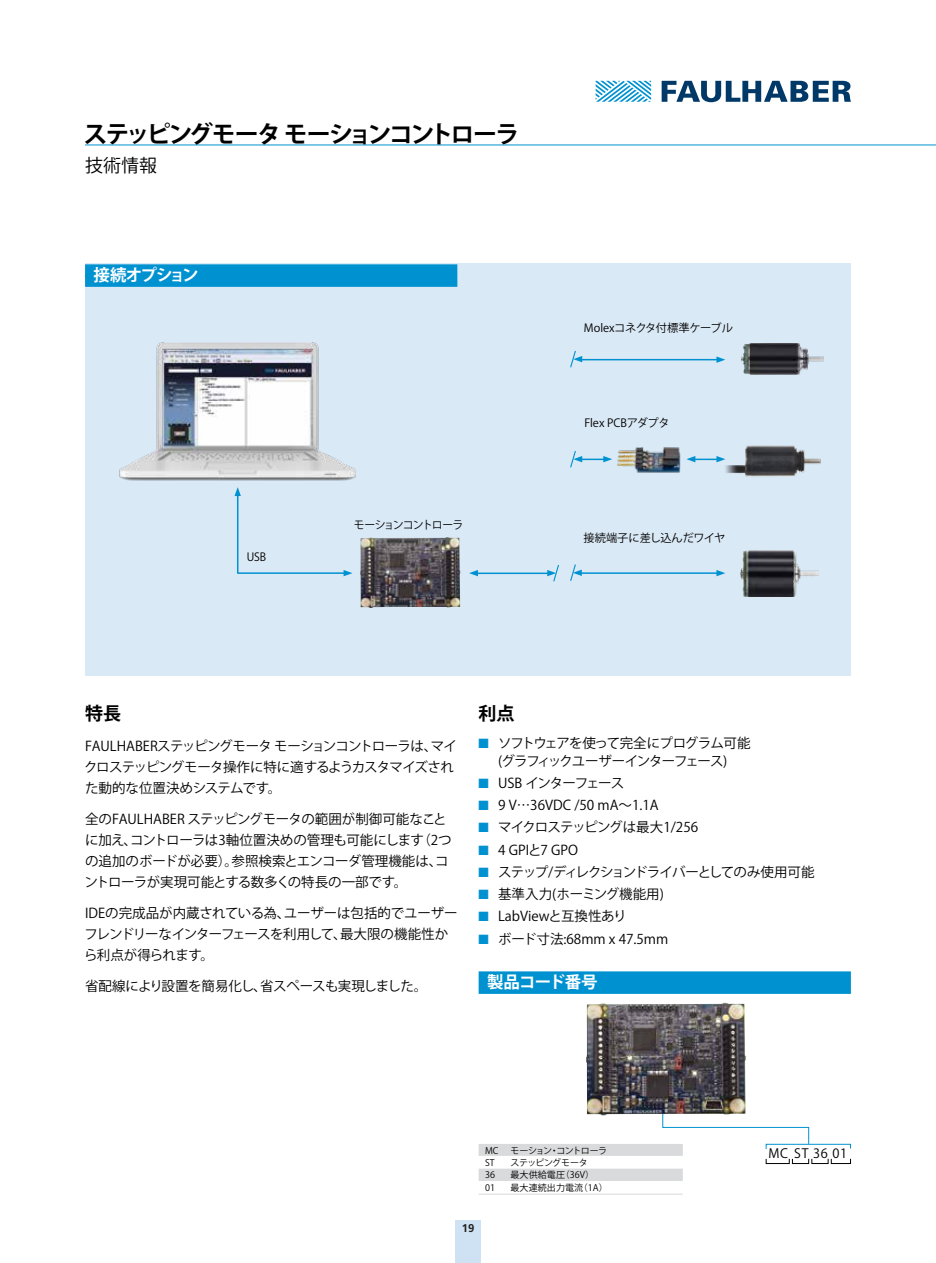
<style>
.page{position:relative;width:936px;height:1263px;background:#fff}
.page>*{position:absolute;margin:0;border:0;box-sizing:border-box;transform-origin:0 0}
.t1{font:700 24px "Koz Go Pro";letter-spacing:-.1em;color:#000}
.t2{font:18px "Koz Go Pro";color:#000}
.t3{font:700 18px "Koz Go Pro";color:#000}
.t4{font:700 16.5px "Koz Go Pro";letter-spacing:-.09em;color:#fff}
.t5{font:700 16.5px "Koz Go Pro";letter-spacing:-.055em;color:#fff}
.t6{font:13.5px/21px "Koz Go Pro";color:#000}
.t7{font:13.5px/21px "Koz Go Pro";letter-spacing:-.05em;color:#000}
.t8{font:13.5px/21px "Koz Go Pro";letter-spacing:-.03em;color:#000}
.t9{font:13.5px/18px "Koz Go Pro";letter-spacing:-.08em;color:#000;text-align:center}
.t10{font:13.5px "Koz Go Pro";letter-spacing:-.07em;color:#000}
.t11{font:12.75px "Koz Go Pro";letter-spacing:.06em;color:#000}
.t12{font:11.25px "Koz Go Pro";letter-spacing:-.035em;color:#000}
.t13{font:11.25px "Koz Go Pro";letter-spacing:-.015em;color:#000}
.t14{font:11.25px "Koz Go Pro";letter-spacing:-.075em;color:#000}
.t15{font:11.25px "Koz Go Pro";color:#000}
.t16{font:700 11.25px "Frutiger LT";color:#000}
.t17{font:700 11.25px "Frutiger LT";color:#231f20}
.t18{font:9px "Koz Go Pro";letter-spacing:.01em;color:#000}
.t19{font:9px "Koz Go Pro";letter-spacing:-.06em;color:#000}
.t20{font:9px "Koz Go Pro";letter-spacing:-.05em;color:#000}
.s1{color:#0092d0}
</style>
<div class="page">
<hr style="left:85px;top:145px;width:850px;height:1px;background:#0092d0">
<svg style="left:595px;top:81px;width:56px;height:21px"></svg>
<svg style="left:661px;top:81px;width:189px;height:21px"></svg>
<div style="left:85px;top:264px;width:765px;height:412px;background:#dae9f6"></div>
<img style="left:360px;top:537px;width:101px;height:71px">
<img style="left:119px;top:342px;width:237px;height:158px">
<hr style="left:477px;top:572px;width:70px;height:2px;background:#0092d0">
<svg style="left:469px;top:570px;width:9px;height:6px"></svg>
<svg style="left:547px;top:564px;width:12px;height:18px"></svg>
<svg style="left:570px;top:564px;width:11px;height:17px"></svg>
<div style="left:85px;top:264px;width:372px;height:23px;background:#0092d0"></div>
<svg style="left:234px;top:487px;width:7px;height:9px"></svg>
<hr style="left:237px;top:572px;width:111px;height:2px;background:#0092d0">
<hr style="left:237px;top:495px;width:1px;height:78px;background:#0092d0">
<hr style="left:580px;top:572px;width:138px;height:2px;background:#0092d0">
<svg style="left:716px;top:570px;width:9px;height:6px"></svg>
<svg style="left:570px;top:351px;width:12px;height:17px"></svg>
<img style="left:741px;top:343px;width:82px;height:32px">
<hr style="left:580px;top:359px;width:139px;height:1px;background:#0092d0">
<svg style="left:716px;top:356px;width:9px;height:7px"></svg>
<svg style="left:343px;top:570px;width:9px;height:6px"></svg>
<img style="left:617px;top:447px;width:64px;height:26px">
<svg style="left:570px;top:451px;width:42px;height:17px"></svg>
<svg style="left:686px;top:456px;width:19px;height:6px"></svg>
<img style="left:740px;top:550px;width:78px;height:46px">
<div style="left:478px;top:971px;width:372px;height:23px;background:#0092d0"></div>
<hr style="left:478px;top:1194px;width:204px;height:1px;background:#d9dadb">
<svg style="left:478px;top:1116px;width:373px;height:65px"></svg>
<div style="left:765px;top:1144px;width:85px;height:5px;border:1px solid #0092d0"></div>
<img style="left:586px;top:1003px;width:160px;height:113px">
<img style="left:705px;top:456px;width:25px;height:17px">
<img style="left:730px;top:445px;width:91px;height:32px">
<div style="left:455px;top:1220px;width:25px;height:43px;background:#cee2f4"></div>
<h1 class="t1" style="left:84px;top:118px;width:437px">ステッピングモータ モーションコントローラ</h1>
<h2 class="t2" style="left:85px;top:153px;width:73px">技術情報</h2>
<p class="t4" style="left:94px;top:265px;width:107px">接続オプション</p>
<p class="t12" style="left:247px;top:549px;width:21px">USB</p>
<p class="t14" style="left:354px;top:517px;width:111px">モーションコントローラ</p>
<p class="t12" style="left:584px;top:321px;width:150px">Molexコネクタ付標準ケーブル</p>
<p class="t15" style="left:584px;top:415px;width:87px">Flex PCBアダプタ</p>
<p class="t13" style="left:583px;top:531px;width:143px">接続端子に差し込んだワイヤ</p>
<h2 class="t3" style="left:85px;top:702px;width:37px">特長</h2>
<p class="t7" style="left:84px;top:735px;width:374px">FAULHABERステッピングモータ モーションコントローラは、マイクロステッピングモータ操作に特に適するようカスタマイズされた動的な位置決めシステムです。</p>
<p class="t6" style="left:84px;top:809px;width:369px">全のFAULHABER ステッピングモータの範囲が制御可能なことに加え、コントローラは3軸位置決めの管理も可能にします（2つの追加のボードが必要）。参照検索とエンコーダ管理機能は、コントローラが実現可能とする数多くの特長の一部です。</p>
<p class="t8" style="left:84px;top:903px;width:375px">IDEの完成品が内蔵されている為、ユーザーは包括的でユーザーフレンドリーなインターフェースを利用して、最大限の機能性から利点が得られます。</p>
<p class="t8" style="left:85px;top:976px;width:343px">省配線により設置を簡易化し、省スペースも実現しました。</p>
<h2 class="t3" style="left:478px;top:702px;width:37px">利点</h2>
<p class="t9" style="left:478px;top:734px;width:273px"><span class="s1">■</span> ソフトウェアを使って完全にプログラム可能(グラフィックユーザーインターフェース)</p>
<p class="t9" style="left:478px;top:774px;width:147px"><span class="s1">■</span> USB インターフェース</p>
<p class="t6" style="left:478px;top:795px;width:182px"><span class="s1">■</span> 9 V…36VDC /50 mA～1.1A</p>
<p class="t7" style="left:478px;top:817px;width:221px"><span class="s1">■</span> マイクロステッピングは最大1/256</p>
<p class="t6" style="left:478px;top:839px;width:101px"><span class="s1">■</span> 4 GPIと7 GPO</p>
<p class="t10" style="left:478px;top:863px;width:337px"><span class="s1">■</span> ステップ/ディレクションドライバーとしてのみ使用可能</p>
<p class="t6" style="left:478px;top:884px;width:187px"><span class="s1">■</span> 基準入力(ホーミング機能用)</p>
<p class="t6" style="left:478px;top:906px;width:149px"><span class="s1">■</span> LabViewと互換性あり</p>
<p class="t6" style="left:478px;top:928px;width:191px"><span class="s1">■</span> ボード寸法:68mm x 47.5mm</p>
<p class="t5" style="left:487px;top:972px;width:112px">製品コード番号</p>
<p class="t18" style="left:485px;top:1144px;width:15px">MC</p>
<p class="t19" style="left:510px;top:1144px;width:98px">モーション・コントローラ</p>
<p class="t18" style="left:485px;top:1156px;width:11px">ST</p>
<p class="t20" style="left:510px;top:1156px;width:79px">ステッピングモータ</p>
<p class="t18" style="left:485px;top:1169px;width:12px">36</p>
<p class="t18" style="left:510px;top:1169px;width:85px">最大供給電圧（36V）</p>
<p class="t18" style="left:485px;top:1182px;width:12px">01</p>
<p class="t18" style="left:510px;top:1182px;width:99px">最大連続出力電流（1A）</p>
<p class="t11" style="left:768px;top:1145px;width:80px">MC ST 36 01</p>
<p class="t17" style="left:461px;top:1221px;width:14px">19</p>
<p class="t16" style="left:458px;top:1221px;width:20px">158</p>
</div>
